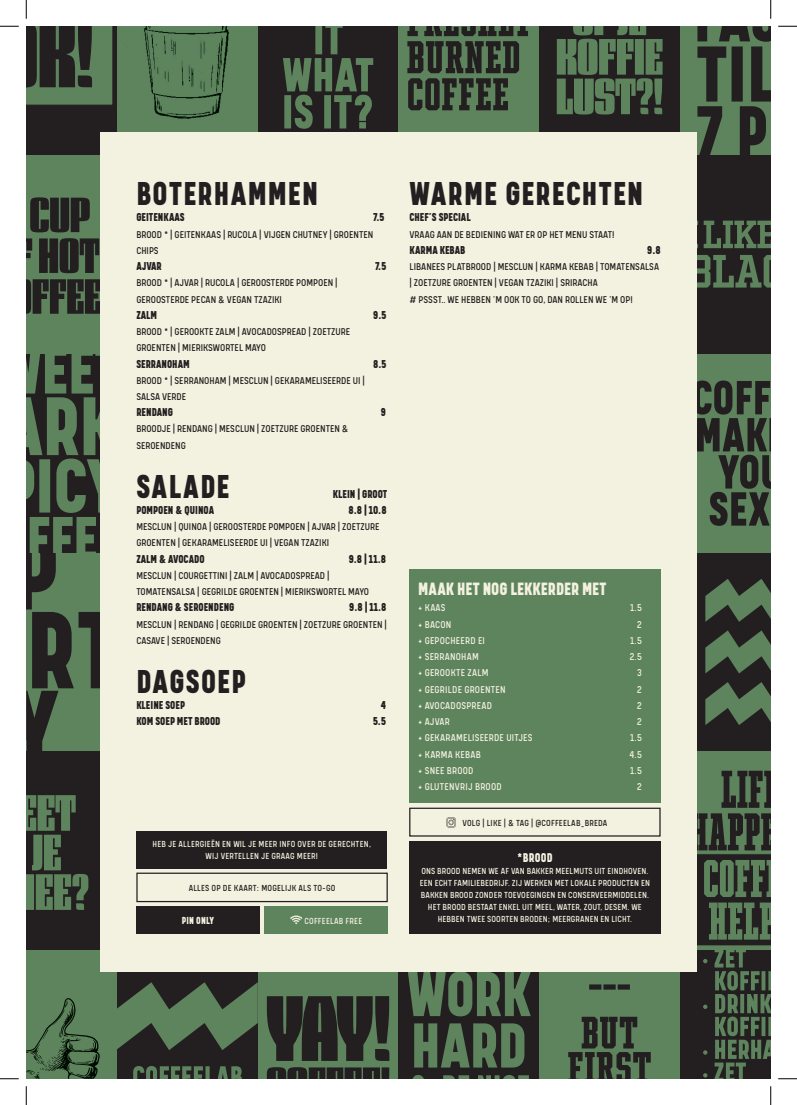
<style>
.page{position:relative;width:797px;height:1105px;background:#fff}
.page>*{position:absolute;margin:0;border:0;box-sizing:border-box;transform-origin:0 0}
.t1{font:900 32.5px "Kelpt Sans B2";letter-spacing:.04em;color:#231f20}
.t2{font:900 17.5px "Kelpt Sans B2";color:#f3f1df}
.t3{font:900 12.5px "Kelpt Sans B2";letter-spacing:.02em;color:#f3f1df}
.t4{font:11.25px/16.2px "Kelpt Sans B1";color:#231f20}
.t5{font:900 11.25px "Kelpt Sans B2";color:#231f20}
.t6{font:11.25px "Kelpt Sans B1";letter-spacing:.02em;color:#f3f1df}
.t7{font:10px/11.9px "Kelpt Sans B1";letter-spacing:.01em;color:#f3f1df;text-align:center}
.t8{font:10px "Kelpt Sans B1";letter-spacing:.02em;color:#231f20}
.t9{font:900 10px "Kelpt Sans B2";letter-spacing:.02em;color:#f3f1df}
</style>
<div class="page">
<div style="left:680px;top:950px;width:90px;height:129px;background:#231f20"></div>
<div style="left:117px;top:950px;width:141px;height:129px;background:#231f20"></div>
<svg style="left:133px;top:1066px;width:109px;height:13px"></svg>
<svg style="left:117px;top:982px;width:141px;height:68px"></svg>
<div style="left:26px;top:26px;width:91px;height:129px;background:#231f20"></div>
<div style="left:26px;top:751px;width:91px;height:199px;background:#231f20"></div>
<svg style="left:26px;top:795px;width:62px;height:115px"></svg>
<div style="left:258px;top:950px;width:140px;height:129px;background:#5e845e"></div>
<div style="left:680px;top:26px;width:90px;height:129px;background:#5e845e"></div>
<svg style="left:697px;top:26px;width:73px;height:129px"></svg>
<div style="left:258px;top:26px;width:140px;height:129px;background:#231f20"></div>
<svg style="left:283px;top:26px;width:90px;height:103px"></svg>
<div style="left:539px;top:26px;width:141px;height:129px;background:#231f20"></div>
<svg style="left:556px;top:26px;width:106px;height:88px"></svg>
<div style="left:398px;top:950px;width:141px;height:129px;background:#231f20"></div>
<svg style="left:414px;top:1023px;width:110px;height:44px"></svg>
<svg style="left:408px;top:972px;width:123px;height:44px"></svg>
<div style="left:539px;top:950px;width:141px;height:129px;background:#5e845e"></div>
<svg style="left:568px;top:1017px;width:82px;height:62px"></svg>
<svg style="left:589px;top:984px;width:41px;height:6px"></svg>
<img style="left:117px;top:26px;width:141px;height:107px">
<div style="left:680px;top:552px;width:90px;height:199px;background:#231f20"></div>
<svg style="left:705px;top:579px;width:65px;height:43px"></svg>
<svg style="left:705px;top:630px;width:65px;height:43px"></svg>
<svg style="left:705px;top:682px;width:65px;height:43px"></svg>
<div style="left:26px;top:155px;width:91px;height:199px;background:#5e845e"></div>
<svg style="left:26px;top:279px;width:74px;height:35px"></svg>
<svg style="left:26px;top:238px;width:73px;height:35px"></svg>
<svg style="left:30px;top:197px;width:60px;height:35px"></svg>
<div style="left:680px;top:751px;width:90px;height:199px;background:#5e845e"></div>
<div style="left:26px;top:950px;width:91px;height:129px;background:#5e845e"></div>
<svg style="left:26px;top:998px;width:74px;height:81px"></svg>
<div style="left:680px;top:354px;width:90px;height:198px;background:#5e845e"></div>
<svg style="left:696px;top:380px;width:74px;height:146px"></svg>
<svg style="left:26px;top:354px;width:74px;height:397px;background:#455944"></svg>
<div style="left:398px;top:26px;width:141px;height:129px;background:#5e845e"></div>
<svg style="left:407px;top:26px;width:121px;height:84px"></svg>
<div style="left:680px;top:155px;width:90px;height:199px;background:#231f20"></div>
<svg style="left:412px;top:1075px;width:117px;height:4px"></svg>
<svg style="left:696px;top:771px;width:74px;height:308px"></svg>
<svg style="left:26px;top:26px;width:87px;height:79px"></svg>
<svg style="left:267px;top:1067px;width:122px;height:12px"></svg>
<svg style="left:267px;top:996px;width:122px;height:65px"></svg>
<svg style="left:696px;top:255px;width:74px;height:33px"></svg>
<svg style="left:696px;top:221px;width:74px;height:27px"></svg>
<div style="left:100px;top:133px;width:596px;height:839px;background:#f3f1df"></div>
<div style="left:136px;top:831px;width:251px;height:37px;background:#231f20"></div>
<div style="left:136px;top:906px;width:124px;height:27px;background:#231f20"></div>
<div style="left:264px;top:906px;width:124px;height:27px;background:#5e845e"></div>
<svg style="left:290px;top:915px;width:12px;height:9px"></svg>
<div style="left:136px;top:872px;width:252px;height:30px;border:1px solid #231f20"></div>
<div style="left:409px;top:841px;width:251px;height:92px;background:#231f20"></div>
<div style="left:409px;top:808px;width:251px;height:29px;border:1px solid #231f20"></div>
<svg style="left:446px;top:817px;width:10px;height:10px"></svg>
<div style="left:409px;top:569px;width:251px;height:234px;background:#5e845e"></div>
<svg style="left:0;top:25px;width:19px;height:2px"></svg>
<svg style="left:778px;top:25px;width:19px;height:2px"></svg>
<svg style="left:0;top:1078px;width:19px;height:1px"></svg>
<svg style="left:778px;top:1078px;width:19px;height:1px"></svg>
<svg style="left:25px;top:0;width:2px;height:19px"></svg>
<svg style="left:25px;top:1086px;width:2px;height:19px"></svg>
<svg style="left:770px;top:0;width:1px;height:19px"></svg>
<svg style="left:770px;top:1086px;width:1px;height:19px"></svg>
<h1 class="t1" style="left:136px;top:174px;width:183px">BOTERHAMMEN</h1>
<p class="t5" style="left:136px;top:210px;width:50px">GEITENKAAS</p>
<p class="t5" style="left:373px;top:210px;width:13px">7.5</p>
<p class="t4" style="left:136px;top:226px;width:238px">BROOD * | GEITENKAAS | RUCOLA | VIJGEN CHUTNEY | GROENTEN<br>CHIPS</p>
<p class="t5" style="left:136px;top:259px;width:27px">AJVAR</p>
<p class="t5" style="left:375px;top:259px;width:13px">7.5</p>
<p class="t4" style="left:136px;top:274px;width:203px">BROOD * | AJVAR | RUCOLA | GEROOSTERDE POMPOEN |<br>GEROOSTERDE PECAN &amp; VEGAN TZAZIKI</p>
<p class="t5" style="left:136px;top:308px;width:22px">ZALM</p>
<p class="t5" style="left:373px;top:308px;width:15px">9.5</p>
<p class="t4" style="left:136px;top:323px;width:215px">BROOD * | GEROOKTE ZALM | AVOCADOSPREAD | ZOETZURE<br>GROENTEN | MIERIKSWORTEL MAYO</p>
<p class="t5" style="left:136px;top:357px;width:55px">SERRANOHAM</p>
<p class="t5" style="left:373px;top:357px;width:15px">8.5</p>
<p class="t4" style="left:136px;top:372px;width:230px">BROOD * | SERRANOHAM | MESCLUN | GEKARAMELISEERDE UI |<br>SALSA VERDE</p>
<p class="t5" style="left:136px;top:405px;width:38px">RENDANG</p>
<p class="t5" style="left:381px;top:405px;width:7px">9</p>
<p class="t4" style="left:136px;top:421px;width:214px">BROODJE | RENDANG | MESCLUN | ZOETZURE GROENTEN &amp;<br>SEROENDENG</p>
<h1 class="t1" style="left:136px;top:466px;width:95px">SALADE</h1>
<p class="t5" style="left:333px;top:487px;width:56px">KLEIN | GROOT</p>
<p class="t5" style="left:136px;top:503px;width:79px">POMPOEN &amp; QUINOA</p>
<p class="t5" style="left:348px;top:503px;width:40px">8.8 | 10.8</p>
<p class="t4" style="left:136px;top:518px;width:245px">MESCLUN | QUINOA | GEROOSTERDE POMPOEN | AJVAR | ZOETZURE<br>GROENTEN | GEKARAMELISEERDE UI | VEGAN TZAZIKI</p>
<p class="t5" style="left:136px;top:552px;width:70px">ZALM &amp; AVOCADO</p>
<p class="t5" style="left:349px;top:552px;width:39px">9.8 | 11.8</p>
<p class="t4" style="left:136px;top:567px;width:234px">MESCLUN | COURGETTINI | ZALM | AVOCADOSPREAD |<br>TOMATENSALSA | GEGRILDE GROENTEN | MIERIKSWORTEL MAYO</p>
<p class="t5" style="left:136px;top:600px;width:99px">RENDANG &amp; SEROENDENG</p>
<p class="t5" style="left:349px;top:600px;width:39px">9.8 | 11.8</p>
<p class="t4" style="left:136px;top:616px;width:252px">MESCLUN | RENDANG | GEGRILDE GROENTEN | ZOETZURE GROENTEN |<br>CASAVE | SEROENDENG</p>
<h1 class="t1" style="left:136px;top:661px;width:111px">DAGSOEP</h1>
<p class="t5" style="left:136px;top:698px;width:50px">KLEINE SOEP</p>
<p class="t5" style="left:381px;top:698px;width:7px">4</p>
<p class="t5" style="left:136px;top:714px;width:86px">KOM SOEP MET BROOD</p>
<p class="t5" style="left:373px;top:714px;width:14px">5.5</p>
<p class="t7" style="left:153px;top:838px;width:220px">HEB JE ALLERGIEËN EN WIL JE MEER INFO OVER DE GERECHTEN,<br>WIJ VERTELLEN JE GRAAG MEER!</p>
<p class="t8" style="left:189px;top:883px;width:148px">ALLES OP DE KAART: MOGELIJK ALS TO-GO</p>
<p class="t9" style="left:182px;top:914px;width:34px">PIN ONLY</p>
<p class="t7" style="left:304px;top:915px;width:59px">COFFEELAB FREE</p>
<h1 class="t1" style="left:409px;top:174px;width:235px">WARME GERECHTEN</h1>
<p class="t5" style="left:409px;top:210px;width:63px">CHEF’S SPECIAL</p>
<p class="t4" style="left:409px;top:226px;width:206px">VRAAG AAN DE BEDIENING WAT ER OP HET MENU STAAT!</p>
<p class="t5" style="left:409px;top:243px;width:57px">KARMA KEBAB</p>
<p class="t5" style="left:647px;top:243px;width:15px">9.8</p>
<p class="t4" style="left:409px;top:258px;width:251px">LIBANEES PLATBROOD | MESCLUN | KARMA KEBAB | TOMATENSALSA | ZOETZURE GROENTEN | VEGAN TZAZIKI | SRIRACHA<br># PSSST.. WE HEBBEN ‘M OOK TO GO, DAN ROLLEN WE ‘M OP!</p>
<h2 class="t2" style="left:418px;top:578px;width:190px">MAAK HET NOG LEKKERDER MET</h2>
<p class="t6" style="left:418px;top:602px;width:29px">+ KAAS</p>
<p class="t6" style="left:630px;top:602px;width:13px">1.5</p>
<p class="t6" style="left:418px;top:618px;width:35px">+ BACON</p>
<p class="t6" style="left:637px;top:618px;width:6px">2</p>
<p class="t6" style="left:418px;top:634px;width:68px">+ GEPOCHEERD EI</p>
<p class="t6" style="left:630px;top:634px;width:13px">1.5</p>
<p class="t6" style="left:418px;top:650px;width:62px">+ SERRANOHAM</p>
<p class="t6" style="left:629px;top:650px;width:14px">2.5</p>
<p class="t6" style="left:418px;top:667px;width:72px">+ GEROOKTE ZALM</p>
<p class="t6" style="left:637px;top:667px;width:6px">3</p>
<p class="t6" style="left:418px;top:683px;width:89px">+ GEGRILDE GROENTEN</p>
<p class="t6" style="left:637px;top:683px;width:6px">2</p>
<p class="t6" style="left:418px;top:699px;width:75px">+ AVOCADOSPREAD</p>
<p class="t6" style="left:637px;top:699px;width:6px">2</p>
<p class="t6" style="left:418px;top:715px;width:33px">+ AJVAR</p>
<p class="t6" style="left:637px;top:715px;width:6px">2</p>
<p class="t6" style="left:418px;top:732px;width:116px">+ GEKARAMELISEERDE UITJES</p>
<p class="t6" style="left:630px;top:732px;width:13px">1.5</p>
<p class="t6" style="left:418px;top:748px;width:64px">+ KARMA KEBAB</p>
<p class="t6" style="left:629px;top:748px;width:14px">4.5</p>
<p class="t6" style="left:418px;top:764px;width:57px">+ SNEE BROOD</p>
<p class="t6" style="left:630px;top:764px;width:13px">1.5</p>
<p class="t6" style="left:418px;top:780px;width:85px">+ GLUTENVRIJ BROOD</p>
<p class="t6" style="left:637px;top:780px;width:6px">2</p>
<p class="t8" style="left:462px;top:817px;width:146px">VOLG | LIKE | &amp; TAG | @COFFEELAB_BREDA</p>
<p class="t3" style="left:517px;top:850px;width:37px">*BROOD</p>
<p class="t7" style="left:420px;top:865px;width:231px">ONS BROOD NEMEN WE AF VAN BAKKER MEELMUTS UIT EINDHOVEN.<br>EEN ECHT FAMILIEBEDRIJF. ZIJ WERKEN MET LOKALE PRODUCTEN EN BAKKEN BROOD ZONDER TOEVOEGINGEN EN CONSERVEERMIDDELEN.<br>HET BROOD BESTAAT ENKEL UIT MEEL, WATER, ZOUT, DESEM. WE HEBBEN TWEE SOORTEN BRODEN; MEERGRANEN EN LICHT.</p>
</div>
